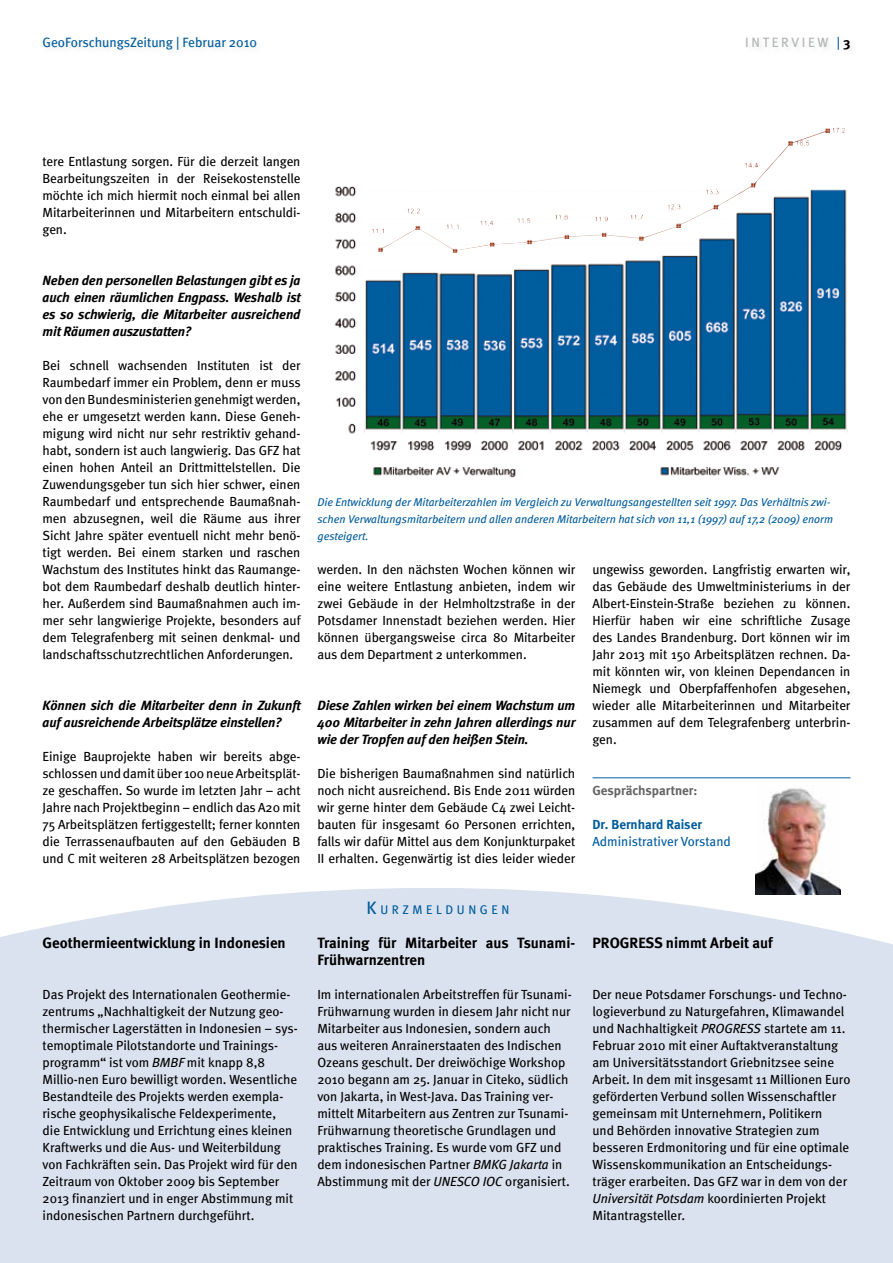
<style>
.page{position:relative;width:893px;height:1263px;background:#fff}
.page>*{position:absolute;margin:0;border:0;box-sizing:border-box;transform-origin:0 0}
.t1{font:700 15px/17px "Meta";color:#000}
.t2{font:italic 700 13.5px/17px "Meta";letter-spacing:-.005em;color:#000;text-align:justify}
.t3{font:13.5px "Meta";color:#005c9d}
.t4{font:13.5px "Meta";letter-spacing:.2em;color:#b1b3b4}
.t5{font:13.2px/17px "Meta";color:#000;text-align:justify}
.t6{font:13.2px "Meta";color:#005c9d}
.t7{font:700 13.2px "Meta";color:#646567}
.t8{font:700 13.2px "Meta";color:#005c9d}
.t9{font:12.6px "Meta";letter-spacing:.285em;color:#005c9d}
.t10{font:italic 11.25px/17px "Meta";color:#005c9d}
.s1{color:#005c9d}
.s2{font-weight:700;color:#000}
.s3{font-style:italic}
.s4{font-size:18px}
</style>
<div class="page">
<div style="left:0;top:888px;width:893px;height:375px;background:#dbe2ef"></div>
<hr style="left:592px;top:777px;width:258px;height:1px;background:#005c9d">
<img style="left:755px;top:788px;width:85px;height:106px">
<img style="left:334px;top:186px;width:514px;height:292px">
<img style="left:378px;top:128px;width:467px;height:125px">
<p class="t3" style="left:43px;top:34px;width:216px">GeoForschungsZeitung | Februar 2010</p>
<p class="t4" style="left:745px;top:34px;width:107px">INTERVIEW <span class="s1">|</span> <span class="s2">3</span></p>
<p class="t5" style="left:43px;top:153px;width:259px">tere Entlastung sorgen. Für die derzeit langen Bearbeitungszeiten in der Reisekostenstelle möchte ich mich hiermit noch einmal bei allen Mitarbeiterinnen und Mitarbeitern entschuldi&shy;gen.</p>
<p class="t2" style="left:43px;top:272px;width:260px">Neben den personellen Belastungen gibt es ja auch einen räumlichen Engpass. Weshalb ist es so schwierig, die Mitarbeiter ausreichend mit Räumen auszustatten?</p>
<p class="t5" style="left:43px;top:357px;width:260px">Bei schnell wachsenden Instituten ist der Raumbedarf immer ein Problem, denn er muss von den Bundesministerien genehmigt werden, ehe er umgesetzt werden kann. Diese Geneh&shy;migung wird nicht nur sehr restriktiv gehand&shy;habt, sondern ist auch langwierig. Das GFZ hat einen hohen Anteil an Drittmittelstellen. Die Zuwendungsgeber tun sich hier schwer, einen Raumbedarf und entsprechende Baumaßnah&shy;men abzusegnen, weil die Räume aus ihrer Sicht Jahre später eventuell nicht mehr benö&shy;tigt werden. Bei einem starken und raschen Wachstum des Institutes hinkt das Raumange&shy;bot dem Raumbedarf deshalb deutlich hinter&shy;her. Außerdem sind Baumaßnahmen auch im&shy;mer sehr langwierige Projekte, besonders auf dem Telegrafenberg mit seinen denkmal- und landschaftsschutzrechtlichen Anforderungen.</p>
<p class="t2" style="left:43px;top:697px;width:260px">Können sich die Mitarbeiter denn in Zukunft auf ausreichende Arbeitsplätze einstellen?</p>
<p class="t5" style="left:43px;top:748px;width:260px">Einige Bauprojekte haben wir bereits abge&shy;schlossen und damit über 100 neue Arbeitsplät&shy;ze geschaffen. So wurde im letzten Jahr – acht Jahre nach Projektbeginn – endlich das A20 mit 75 Arbeitsplätzen fertiggestellt; ferner konnten die Terrassenaufbauten auf den Gebäuden B und C mit weiteren 28 Arbeitsplätzen bezogen</p>
<p class="t1" style="left:43px;top:934px;width:245px">Geothermieentwicklung in Indonesien</p>
<p class="t5" style="left:43px;top:986px;width:257px;text-align:left">Das Projekt des Internationalen Geothermie&shy;zentrums „Nachhaltigkeit der Nutzung geo&shy;thermischer Lagerstätten in Indonesien – sys&shy;temoptimale Pilotstandorte und Trainings&shy;programm“ ist vom <span class="s3">BMBF</span> mit knapp 8,8<br>Millio-nen Euro bewilligt worden. Wesentliche Bestandteile des Projekts werden exempla&shy;rische geophysikalische Feldexperimente,<br>die Entwicklung und Errichtung eines kleinen Kraftwerks und die Aus- und Weiterbildung von Fachkräften sein. Das Projekt wird für den Zeitraum von Oktober 2009 bis September 2013 finanziert und in enger Abstimmung mit indonesischen Partnern durchgeführt.</p>
<p class="t10" style="left:317px;top:493px;width:517px">Die Entwicklung der Mitarbeiterzahlen im Vergleich zu Verwaltungsangestellten seit 1997. Das Verhältnis zwi&shy;schen Verwaltungsmitarbeitern und allen anderen Mitarbeitern hat sich von 11,1 (1997) auf 17,2 (2009) enorm gesteigert.</p>
<p class="t5" style="left:317px;top:561px;width:259px">werden. In den nächsten Wochen können wir eine weitere Entlastung anbieten, indem wir zwei Gebäude in der Helmholtzstraße in der Potsdamer Innenstadt beziehen werden. Hier können übergangsweise circa 80 Mitarbeiter aus dem Department 2 unterkommen.</p>
<p class="t2" style="left:317px;top:697px;width:260px">Diese Zahlen wirken bei einem Wachstum um 400 Mitarbeiter in zehn Jahren allerdings nur wie der Tropfen auf den heißen Stein.</p>
<p class="t5" style="left:317px;top:765px;width:259px">Die bisherigen Baumaßnahmen sind natürlich noch nicht ausreichend. Bis Ende 2011 würden wir gerne hinter dem Gebäude C4 zwei Leicht&shy;bauten für insgesamt 60 Personen errichten, falls wir dafür Mittel aus dem Konjunkturpaket II erhalten. Gegenwärtig ist dies leider wieder</p>
<p class="t9" style="left:367px;top:902px;width:144px"><span class="s4">K</span> URZMELDUNGEN</p>
<p class="t1" style="left:317px;top:934px;width:259px">Training für Mitarbeiter aus Tsunami-<br>Frühwarnzentren</p>
<p class="t5" style="left:317px;top:986px;width:256px;text-align:left">Im internationalen Arbeitstreffen für Tsunami-Frühwarnung wurden in diesem Jahr nicht nur Mitarbeiter aus Indonesien, sondern auch aus weiteren Anrainerstaaten des Indischen Ozeans geschult. Der dreiwöchige Workshop 2010 begann am 25. Januar in Citeko, südlich von Jakarta, in West-Java. Das Training ver&shy;mittelt Mitarbeitern aus Zentren zur Tsunami-Frühwarnung theoretische Grundlagen und praktisches Training. Es wurde vom GFZ und dem indonesischen Partner <span class="s3">BMKG Jakarta</span> in Abstimmung mit der <span class="s3">UNESCO IOC</span> organisiert.</p>
<p class="t5" style="left:592px;top:561px;width:259px">ungewiss geworden. Langfristig erwarten wir, das Gebäude des Umweltministeriums in der Albert-Einstein-Straße beziehen zu können.<br>Hierfür haben wir eine schriftliche Zusage des Landes Brandenburg. Dort können wir im Jahr 2013 mit 150 Arbeitsplätzen rechnen. Da&shy;mit könnten wir, von kleinen Dependancen in Niemegk und Oberpfaffenhofen abgesehen, wieder alle Mitarbeiterinnen und Mitarbeiter zusammen auf dem Telegrafenberg unterbrin&shy;gen.</p>
<p class="t7" style="left:592px;top:783px;width:106px">Gesprächspartner:</p>
<p class="t8" style="left:592px;top:817px;width:111px">Dr. Bernhard Raiser</p>
<p class="t6" style="left:592px;top:834px;width:140px">Administrativer Vorstand</p>
<p class="t1" style="left:592px;top:934px;width:182px">PROGRESS nimmt Arbeit auf</p>
<p class="t5" style="left:592px;top:986px;width:259px;text-align:left">Der neue Potsdamer Forschungs- und Techno&shy;logieverbund zu Naturgefahren, Klimawandel und Nachhaltigkeit <span class="s3">PROGRESS</span> startete am 11.<br>Februar 2010 mit einer Auftaktveranstaltung am Universitätsstandort Griebnitzsee seine Arbeit. In dem mit insgesamt 11 Millionen Euro geförderten Verbund sollen Wissenschaftler gemeinsam mit Unternehmern, Politikern<br>und Behörden innovative Strategien zum besseren Erdmonitoring und für eine optimale Wissenskommunikation an Entscheidungs&shy;träger erarbeiten. Das GFZ war in dem von der <span class="s3">Universität Potsdam</span> koordinierten Projekt Mitantragsteller.</p>
</div>
